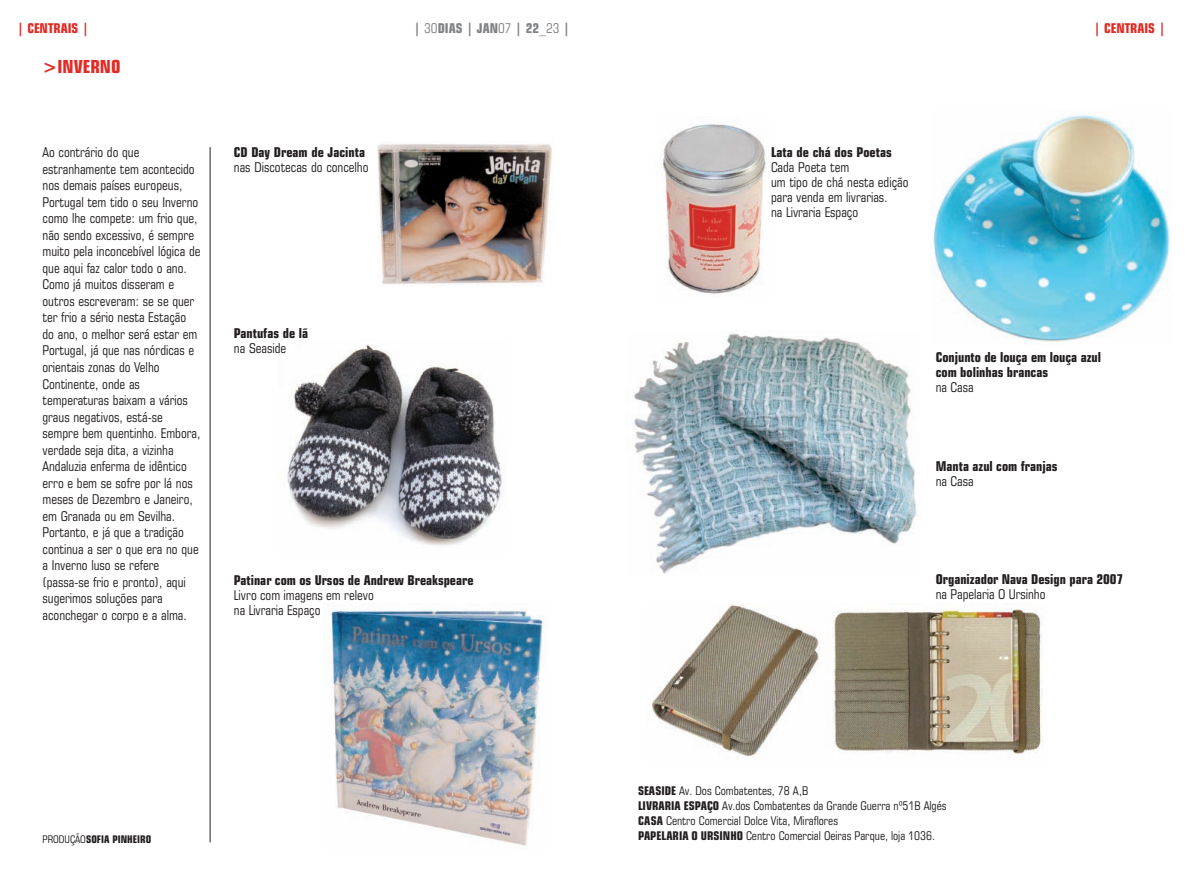
<style>
.page{position:relative;width:1191px;height:885px;background:#fff}
.page>*{position:absolute;margin:0;border:0;box-sizing:border-box;transform-origin:0 0}
.t1{font:700 condensed 18px "Square 721 BT";color:#e12c26}
.t2{font:condensed 13.5px/16.5px "Square 721 BT";color:#231f20}
.t3{font:700 condensed 13.5px/15px "Square 721 BT";color:#231f20}
.t4{font:700 condensed 13.5px "Square 721 BT";color:#e12c26}
.t5{font:700 condensed 13.5px "Square 721 BT";color:#808285}
.t6{font:condensed 12px/15px "Square 721 BT";color:#231f20}
.t7{font:700 condensed 10.5px "Square 721 BT";color:#231f20}
.s1{font-weight:400}
.s2{font-weight:700}
</style>
<div class="page">
<img style="left:329px;top:609px;width:217px;height:237px">
<img style="left:633px;top:332px;width:284px;height:242px">
<img style="left:652px;top:603px;width:391px;height:155px">
<img style="left:377px;top:144px;width:175px;height:142px">
<img style="left:287px;top:344px;width:218px;height:202px">
<img style="left:663px;top:124px;width:103px;height:170px">
<hr style="left:210px;top:147px;width:1px;height:695px;background:#231f20">
<img style="left:933px;top:115px;width:237px;height:227px">
<p class="t4" style="left:17px;top:21px;width:73px">| CENTRAIS |</p>
<p class="t5" style="left:414px;top:21px;width:158px">| <span class="s1">30</span>DIAS | JAN<span class="s1">07</span> | 22<span class="s1">_23</span> |</p>
<p class="t4" style="left:1093px;top:21px;width:73px">| CENTRAIS |</p>
<h1 class="t1" style="left:43px;top:56px;width:79px">&gt;INVERNO</h1>
<p class="t2" style="left:43px;top:144px;width:159px">Ao contrário do que estranhamente tem acontecido nos demais países europeus,<br>Portugal tem tido o seu Inverno como lhe compete: um frio que, não sendo excessivo, é sempre muito pela inconcebível lógica de que aqui faz calor todo o ano.<br>Como já muitos disseram e outros escreveram: se se quer ter frio a sério nesta Estação do ano, o melhor será estar em<br>Portugal, já que nas nórdicas e orientais zonas do Velho<br>Continente, onde as temperaturas baixam a vários graus negativos, está-se sempre bem quentinho. Embora, verdade seja dita, a vizinha<br>Andaluzia enferma de idêntico erro e bem se sofre por lá nos meses de Dezembro e Janeiro, em Granada ou em Sevilha.<br>Portanto, e já que a tradição continua a ser o que era no que a Inverno luso se refere (passa-se frio e pronto), aqui sugerimos soluções para aconchegar o corpo e a alma.</p>
<p class="t3" style="left:234px;top:145px;width:133px">CD Day Dream de Jacinta</p>
<p class="t2" style="left:234px;top:159px;width:136px">nas Discotecas do concelho</p>
<p class="t3" style="left:234px;top:326px;width:76px">Pantufas de lã</p>
<p class="t2" style="left:234px;top:340px;width:54px">na Seaside</p>
<p class="t3" style="left:234px;top:573px;width:241px">Patinar com os Ursos de Andrew Breakspeare</p>
<p class="t2" style="left:234px;top:588px;width:141px;line-height:15px">Livro com imagens em relevo na Livraria Espaço</p>
<p class="t7" style="left:43px;top:833px;width:110px"><span class="s1">PRODUÇÃO</span>SOFIA PINHEIRO</p>
<p class="t3" style="left:771px;top:145px;width:122px">Lata de chá dos Poetas</p>
<p class="t2" style="left:771px;top:160px;width:139px;line-height:15px">Cada Poeta tem<br>um tipo de chá nesta edição para venda em livrarias.<br>na Livraria Espaço</p>
<p class="t3" style="left:935px;top:350px;width:167px">Conjunto de louça em louça azul com bolinhas brancas</p>
<p class="t2" style="left:935px;top:379px;width:39px">na Casa</p>
<p class="t3" style="left:935px;top:459px;width:123px">Manta azul com franjas</p>
<p class="t2" style="left:935px;top:473px;width:39px">na Casa</p>
<p class="t3" style="left:935px;top:571px;width:189px">Organizador Nava Design para 2007</p>
<p class="t2" style="left:935px;top:585px;width:111px">na Papelaria O Ursinho</p>
<p class="t6" style="left:638px;top:782px;width:310px"><span class="s2">SEASIDE</span> Av. Dos Combatentes, 78 A,B<br><span class="s2">LIVRARIA ESPAÇO</span> Av.dos Combatentes da Grande Guerra nº51B Algés <span class="s2">CASA</span> Centro Comercial Dolce Vita, Miraflores<br><span class="s2">PAPELARIA O URSINHO</span> Centro Comercial Oeiras Parque, loja 1036.</p>
</div>
